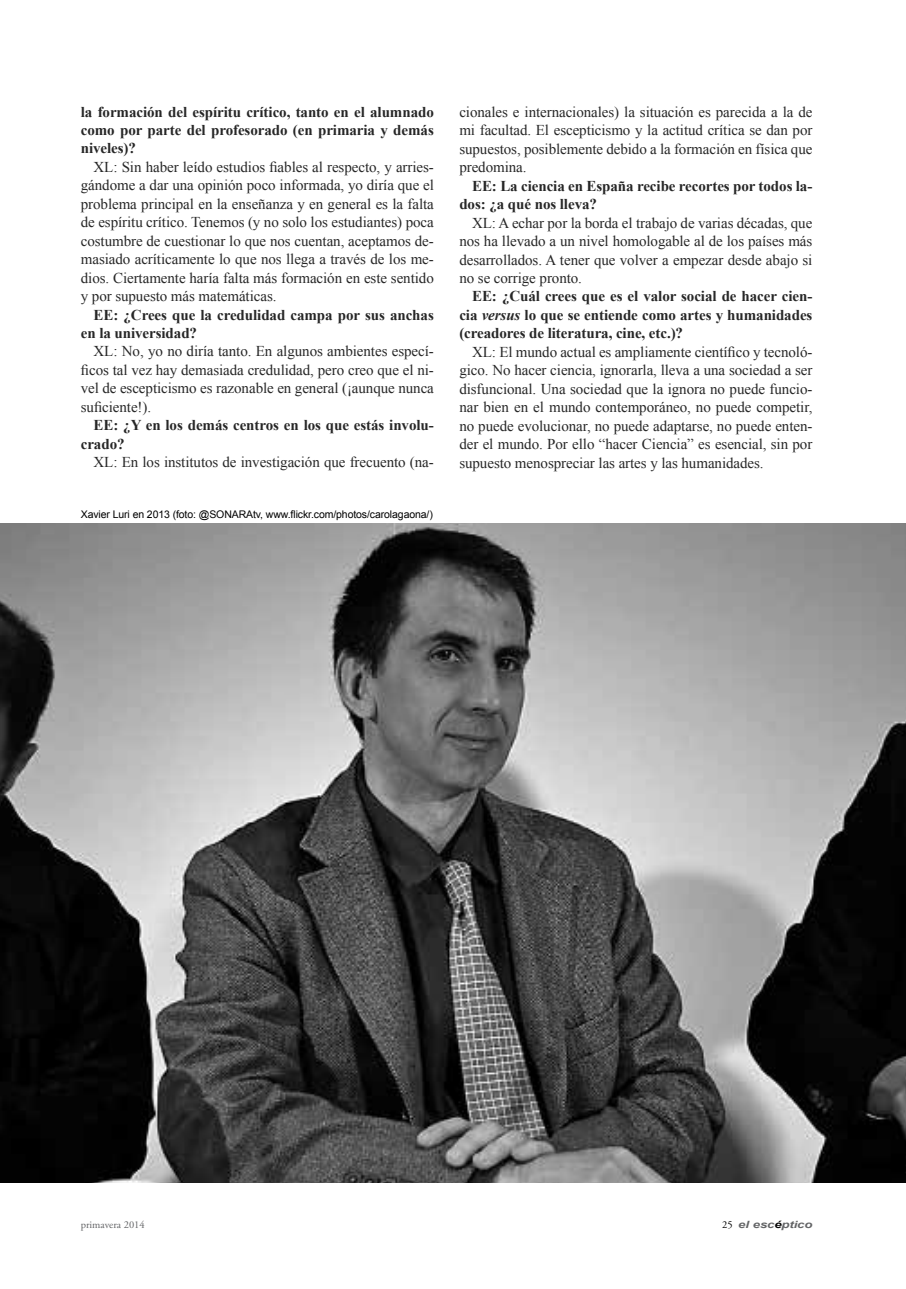
<style>
.page{position:relative;width:906px;height:1289px;background:#fff}
.page>*{position:absolute;margin:0;border:0;box-sizing:border-box;transform-origin:0 0}
.t1{font:15px/18.5px "Times New Roman";letter-spacing:-.005em;color:#272727;text-align:justify}
.t2{font:700 15px/18.5px "Times New Roman";letter-spacing:-.005em;color:#272727}
.t3{font:10.5px "Arial";letter-spacing:-.01em;color:#000}
.t4{font:10.5px "Adobe Garamond Pro";color:#636466}
.t5{font:italic 700 10.05px "Arial";letter-spacing:-.01em;color:#636466;scale:1.32 1}
.s1{font-style:italic}
.s2{font-family:"Adobe Garamond Pro";font-weight:400;font-style:normal;font-size:10.5px;color:#000}
.s3{color:#000}
</style>
<div class="page">
<img style="left:0;top:523px;width:906px;height:659px">
<p class="t2" style="left:81px;top:102px;width:354px;text-align:justify">la formación del espíritu crítico, tanto en el alumnado como por parte del profesorado (en primaria y demás niveles)?</p>
<p class="t1" style="left:81px;top:157px;width:355px;text-indent:13px">XL: Sin haber leído estudios fiables al respecto, y arries&shy;gándome a dar una opinión poco informada, yo diría que el problema principal en la enseñanza y en general es la falta de espíritu crítico. Tenemos (y no solo los estudiantes) poca costumbre de cuestionar lo que nos cuentan, aceptamos de&shy;masiado acríticamente lo que nos llega a través de los me&shy;dios. Ciertamente haría falta más formación en este sentido y por supuesto más matemáticas.</p>
<p class="t2" style="left:81px;top:305px;width:354px;text-indent:13px">EE: ¿Crees que la credulidad campa por sus anchas en la universidad?</p>
<p class="t1" style="left:81px;top:342px;width:354px;text-indent:13px">XL: No, yo no diría tanto. En algunos ambientes especí&shy;ficos tal vez hay demasiada credulidad, pero creo que el ni&shy;vel de escepticismo es razonable en general (¡aunque nunca suficiente!).</p>
<p class="t2" style="left:81px;top:415px;width:354px;text-indent:13px">EE: ¿Y en los demás centros en los que estás involu&shy;crado?</p>
<p class="t1" style="left:94px;top:452px;width:342px">XL: En los institutos de investigación que frecuento (na-</p>
<p class="t3" style="left:81px;top:507px;width:353px">Xavier Luri en 2013 (foto: @SONARAtv, www.flickr.com/photos/carolagaona/)</p>
<p class="t1" style="left:459px;top:102px;width:355px">cionales e internacionales) la situación es parecida a la de mi facultad. El escepticismo y la actitud crítica se dan por supuestos, posiblemente debido a la formación en física que predomina.</p>
<p class="t2" style="left:459px;top:176px;width:354px;text-indent:13px">EE: La ciencia en España recibe recortes por todos la&shy;dos: ¿a qué nos lleva?</p>
<p class="t1" style="left:459px;top:213px;width:354px;text-indent:13px">XL: A echar por la borda el trabajo de varias décadas, que nos ha llevado a un nivel homologable al de los países más desarrollados. A tener que volver a empezar desde abajo si no se corrige pronto.</p>
<p class="t2" style="left:459px;top:287px;width:354px;text-align:justify;text-indent:13px">EE: ¿Cuál crees que es el valor social de hacer cien&shy;cia <span class="s1">versus</span> lo que se entiende como artes y humanidades (creadores de literatura, cine, etc.)?</p>
<p class="t1" style="left:459px;top:342px;width:354px;text-indent:13px">XL: El mundo actual es ampliamente científico y tecnoló&shy;gico. No hacer ciencia, ignorarla, lleva a una sociedad a ser disfuncional. Una sociedad que la ignora no puede funcio&shy;nar bien en el mundo contemporáneo, no puede competir, no puede evolucionar, no puede adaptarse, no puede enten&shy;der el mundo. Por ello “hacer Ciencia” es esencial, sin por supuesto menospreciar las artes y las humanidades.</p>
<p class="t4" style="left:81px;top:1217px;width:65px">primavera 2014</p>
<p class="t5" style="left:722px;top:1217px;width:70px"><span class="s2">25</span> el esc<span class="s3">é</span>ptico</p>
</div>
